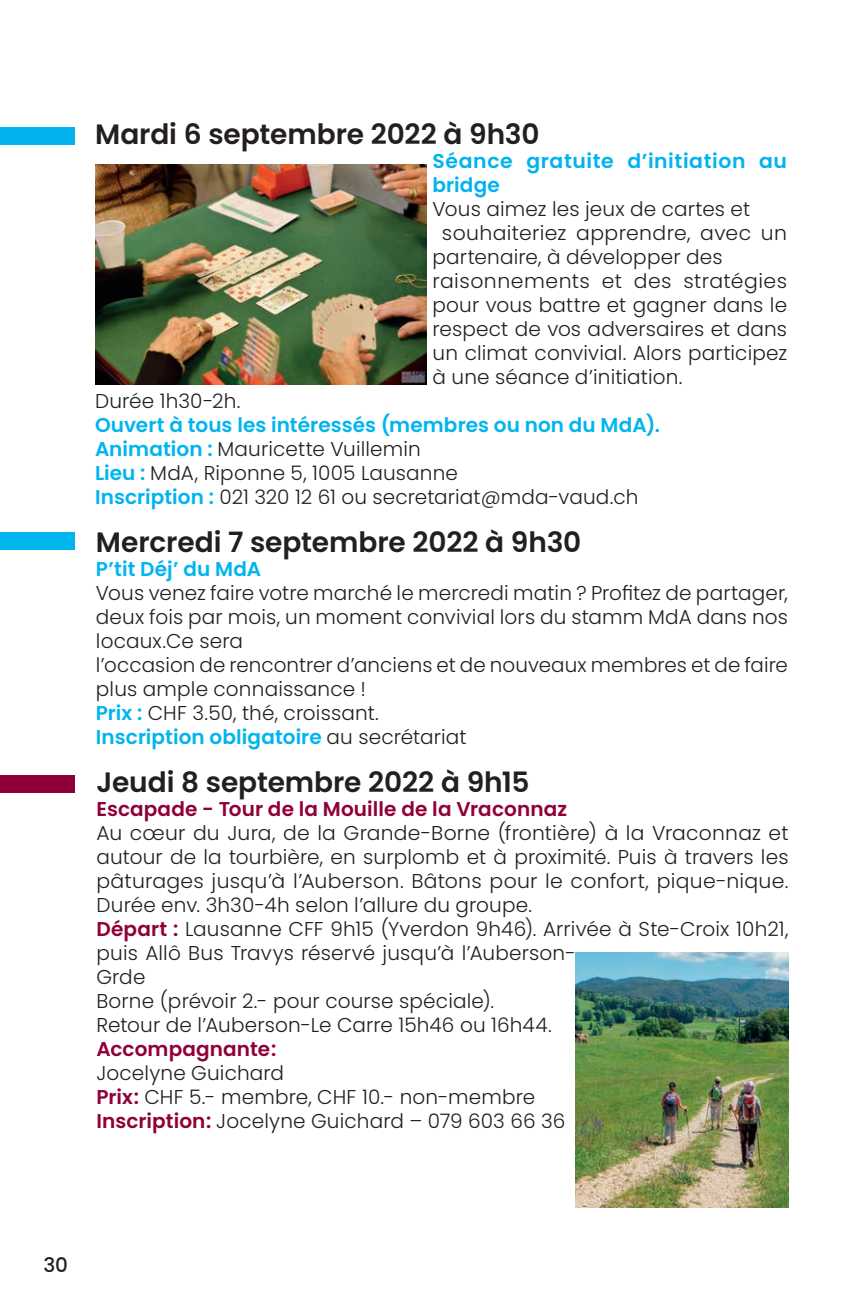
<style>
.page{position:relative;width:851px;height:1304px;background:#fff}
.page>*{position:absolute;margin:0;border:0;box-sizing:border-box;transform-origin:0 0}
.t1{font:600 28px "Poppins";letter-spacing:-.005em;color:#231f20}
.t2{font:300 20px/24px "Poppins";letter-spacing:.01em;color:#231f20}
.t3{font:600 20px "Poppins";letter-spacing:.005em;color:#900038}
.t4{font:600 20px/24px "Poppins";letter-spacing:.025em;color:#00b3ef}
.t5{font:600 20px "Poppins";letter-spacing:.005em;color:#00b5ee}
.t6{font:500 20px "Poppins";color:#231f20}
.s1{font-weight:600;color:#00b5ee}
.s2{font-weight:600;color:#900038}
</style>
<div class="page">
<div style="left:0;top:533px;width:74px;height:17px;background:#00b5ee"></div>
<img style="left:575px;top:952px;width:213px;height:256px">
<div style="left:0;top:775px;width:74px;height:17px;background:#900038"></div>
<img style="left:95px;top:165px;width:332px;height:219px">
<div style="left:0;top:127px;width:74px;height:17px;background:#00b3ef"></div>
<h1 class="t1" style="left:95px;top:118px;width:446px">Mardi 6 septembre 2022 à 9h30</h1>
<p class="t4" style="left:432px;top:149px;width:356px">Séance gratuite d’initiation au bridge</p>
<p class="t2" style="left:432px;top:197px;width:319px">Vous aimez les jeux de cartes et</p>
<p class="t2" style="left:442px;top:221px;width:346px">souhaiteriez apprendre, avec un</p>
<p class="t2" style="left:432px;top:245px;width:291px">partenaire, à développer des</p>
<p class="t2" style="left:432px;top:269px;width:356px">raisonnements et des stratégies</p>
<p class="t2" style="left:432px;top:293px;width:356px">pour vous battre et gagner dans le</p>
<p class="t2" style="left:432px;top:317px;width:356px">respect de vos adversaires et dans</p>
<p class="t2" style="left:432px;top:341px;width:356px">un climat convivial. Alors participez</p>
<p class="t2" style="left:432px;top:365px;width:250px">à une séance d’initiation.</p>
<p class="t2" style="left:95px;top:389px;width:145px">Durée 1h30-2h.</p>
<p class="t2" style="left:95px;top:413px;width:566px"><span class="s1">Ouvert à tous les intéressés (membres ou non du MdA).<br>Animation :</span> Mauricette Vuillemin<br><span class="s1">Lieu :</span> MdA, Riponne 5, 1005 Lausanne<br><span class="s1">Inscription :</span> 021 320 12 61 ou secretariat@mda-vaud.ch</p>
<h1 class="t1" style="left:96px;top:526px;width:487px">Mercredi 7 septembre 2022 à 9h30</h1>
<p class="t5" style="left:96px;top:557px;width:167px">P’tit Déj’ du MdA</p>
<p class="t2" style="left:96px;top:581px;width:693px">Vous venez faire votre marché le mercredi matin ? Profitez de partager, deux fois par mois, un moment convivial lors du stamm MdA dans nos locaux.Ce sera<br>l’occasion de rencontrer d’anciens et de nouveaux membres et de faire plus ample connaissance !<br><span class="s1">Prix :</span> CHF 3.50, thé, croissant.<br><span class="s1">Inscription obligatoire</span> au secrétariat</p>
<h1 class="t1" style="left:96px;top:766px;width:434px">Jeudi 8 septembre 2022 à 9h15</h1>
<p class="t3" style="left:96px;top:797px;width:472px">Escapade - Tour de la Mouille de la Vraconnaz</p>
<p class="t2" style="left:96px;top:821px;width:693px">Au cœur du Jura, de la Grande-Borne (frontière) à la Vraconnaz et autour de la tourbière, en surplomb et à proximité. Puis à travers les pâturages jusqu’à l’Auberson. Bâtons pour le confort, pique-nique.<br>Durée env. 3h30-4h selon l’allure du groupe.<br><span class="s2">Départ :</span> Lausanne CFF 9h15 (Yverdon 9h46). Arrivée à Ste-Croix 10h21, puis Allô Bus Travys réservé jusqu’à l’Auberson-<br>Grde<br>Borne (prévoir 2.- pour course spéciale).<br>Retour de l’Auberson-Le Carre 15h46 ou 16h44.</p>
<p class="t3" style="left:96px;top:1037px;width:181px">Accompagnante:</p>
<p class="t2" style="left:96px;top:1061px;width:470px">Jocelyne Guichard<br><span class="s2">Prix:</span> CHF 5.- membre, CHF 10.- non-membre<br><span class="s2">Inscription:</span> Jocelyne Guichard – 079 603 66 36</p>
<p class="t6" style="left:43px;top:1253px;width:26px">30</p>
</div>
